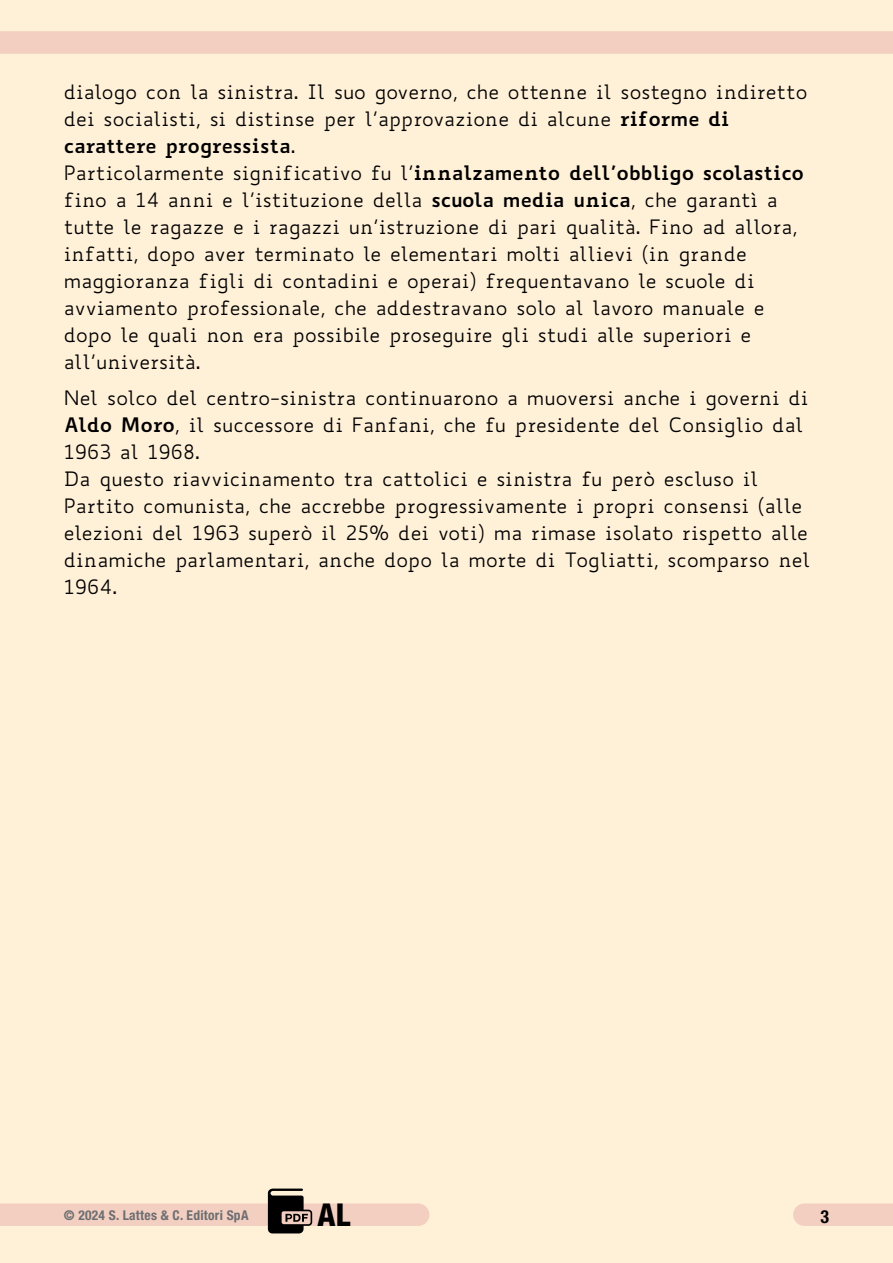
<style>
.page{position:relative;width:893px;height:1263px;background:#fff0d8}
.page>*{position:absolute;margin:0;border:0;box-sizing:border-box;transform-origin:0 0}
.t1{font:800 condensed 31.5px "Helvetica Neue LT Std";color:#000}
.t2{font:19.5px/27px "Biancoenero";color:#000}
.t3{font:700 condensed 18px "Helvetica Neue LT Std";color:#000}
.t4{font:700 condensed 13.5px "Helvetica Neue LT Std";letter-spacing:.02em;color:#6d6e71}
.s1{font-weight:700}
</style>
<div class="page">
<div style="left:0;top:1203px;width:418px;height:23px;background:#f3cfc1"></div>
<div style="left:0;top:31px;width:893px;height:23px;background:#f3cfc1"></div>
<div style="left:804px;top:1203px;width:89px;height:23px;background:#f3cfc1"></div>
<svg style="left:268px;top:1188px;width:44px;height:45px"></svg>
<p class="t2" style="left:64px;top:78px;width:745px">dialogo con la sinistra. Il suo governo, che ottenne il sostegno indiretto dei socialisti, si distinse per l’approvazione di alcune <span class="s1">riforme di carattere progressista</span>.<br>Particolarmente significativo fu l’<span class="s1">innalzamento dell’obbligo scolastico </span>fino a 14 anni e l’istituzione della <span class="s1">scuola media unica</span>, che garantì a tutte le ragazze e i ragazzi un’istruzione di pari qualità. Fino ad allora, infatti, dopo aver terminato le elementari molti allievi (in grande maggioranza figli di contadini e operai) frequentavano le scuole di avviamento professionale, che addestravano solo al lavoro manuale e dopo le quali non era possibile proseguire gli studi alle superiori e all’università.</p>
<p class="t2" style="left:64px;top:384px;width:748px">Nel solco del centro-sinistra continuarono a muoversi anche i governi di <span class="s1">Aldo Moro</span>, il successore di Fanfani, che fu presidente del Consiglio dal 1963 al 1968.<br>Da questo riavvicinamento tra cattolici e sinistra fu però escluso il Partito comunista, che accrebbe progressivamente i propri consensi (alle elezioni del 1963 superò il 25% dei voti) ma rimase isolato rispetto alle dinamiche parlamentari, anche dopo la morte di Togliatti, scomparso nel 1964.</p>
<p class="t4" style="left:64px;top:1206px;width:186px">© 2024 S. Lattes &amp; C. Editori SpA</p>
<h1 class="t1" style="left:318px;top:1195px;width:34px">AL</h1>
<p class="t3" style="left:820px;top:1206px;width:10px">3</p>
</div>
